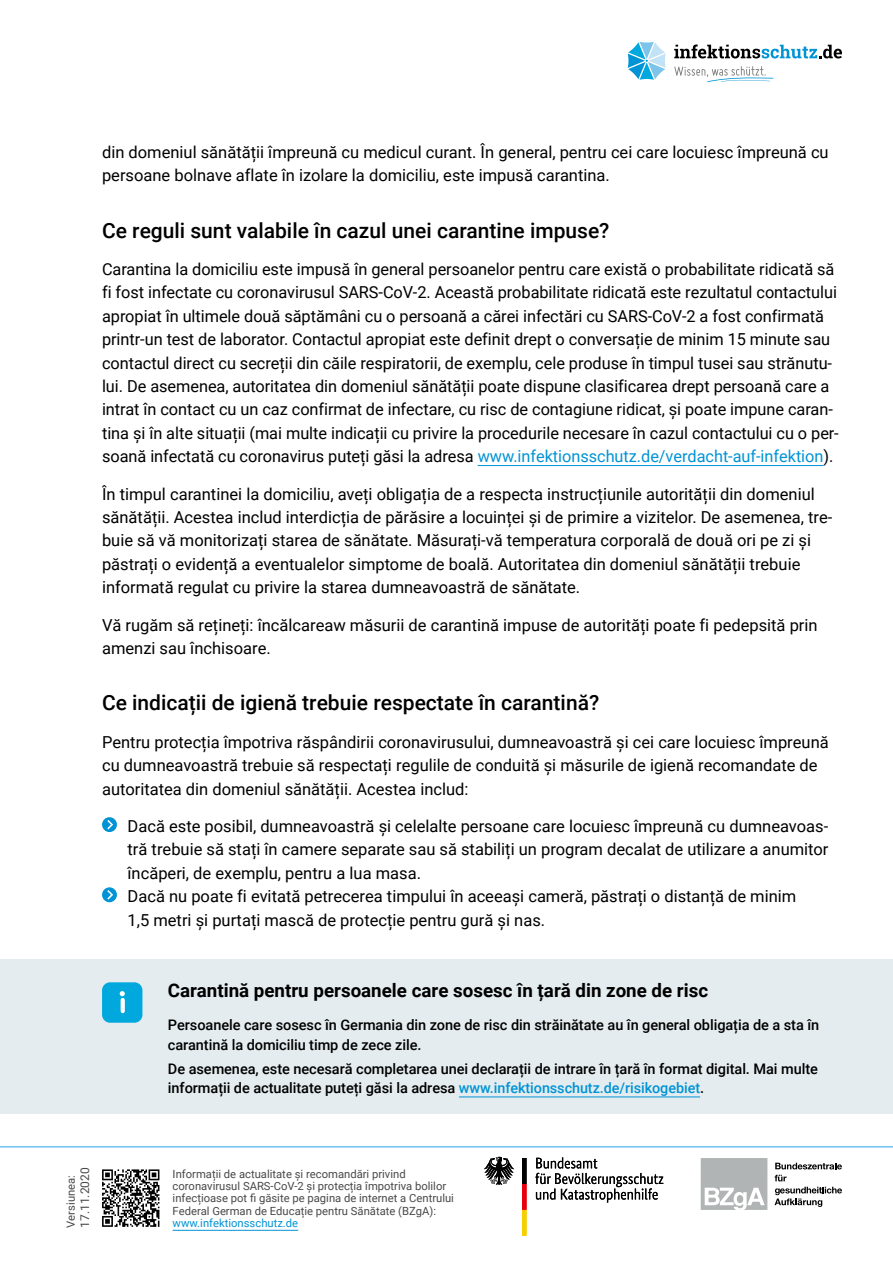
<style>
.page{position:relative;width:893px;height:1263px;background:#fff}
.page>*{position:absolute;margin:0;border:0;box-sizing:border-box;transform-origin:0 0}
.t1{font:500 21px "Roboto";color:#000}
.h-box{font:700 18.75px "Roboto";color:#000}
.t2{font:16.5px/23.4px "Roboto";color:#000}
.p-box{font:500 14.55px/19.5px "Roboto";letter-spacing:-.005em;color:#000}
.t3{font:12px "Roboto";color:#474847}
.t4{font:11.25px/12.3px "Roboto";color:#474847}
.t5{font:11.25px "Roboto";color:#0093d5}
.s1{color:#0093d5}
</style>
<div class="page">
<hr style="left:173px;top:1230px;width:125px;height:1px;background:#0093d5">
<svg style="left:775px;top:1163px;width:67px;height:6px"></svg>
<svg style="left:775px;top:1175px;width:12px;height:6px"></svg>
<svg style="left:774px;top:1187px;width:68px;height:20px"></svg>
<div style="left:701px;top:1158px;width:66px;height:52px;background:#b1b4b4"></div>
<svg style="left:705px;top:1188px;width:60px;height:22px"></svg>
<svg style="left:535px;top:1157px;width:128px;height:45px"></svg>
<svg style="left:484px;top:1157px;width:30px;height:28px"></svg>
<svg style="left:522px;top:1158px;width:5px;height:78px"></svg>
<hr style="left:0;top:1146px;width:893px;height:1px;background:#6fc2eb">
<svg style="left:674px;top:44px;width:168px;height:14px"></svg>
<svg style="left:674px;top:66px;width:99px;height:16px"></svg>
<svg style="left:628px;top:42px;width:38px;height:38px"></svg>
<svg style="left:102px;top:1169px;width:57px;height:58px"></svg>
<hr style="left:478px;top:465px;width:345px;height:1px;background:#0093d5">
<svg style="left:102px;top:817px;width:15px;height:15px"></svg>
<svg style="left:106px;top:818px;width:8px;height:13px"></svg>
<div style="left:102px;top:887px;width:15px;height:15px;background:#0093d5;border-radius:50%"></div>
<svg style="left:106px;top:888px;width:8px;height:13px"></svg>
<div style="left:0;top:959px;width:893px;height:154px;background:#e4ecef"></div>
<div style="left:102px;top:982px;width:40px;height:41px;background:#00a8de;border-radius:8px"></div>
<svg style="left:121px;top:1000px;width:4px;height:11px"></svg>
<svg style="left:120px;top:991px;width:5px;height:5px"></svg>
<hr style="left:459px;top:1097px;width:241px;height:1px;background:#0093d5">
<p class="t2" style="left:102px;top:139px;width:728px">din domeniul sănătății împreună cu medicul curant. În general, pentru cei care locuiesc împreună cu persoane bolnave aflate în izolare la domiciliu, este impusă carantina.</p>
<h1 class="t1" style="left:102px;top:215px;width:509px">Ce reguli sunt valabile în cazul unei carantine impuse?</h1>
<p class="t2" style="left:102px;top:257px;width:738px">Carantina la domiciliu este impusă în general persoanelor pentru care există o probabilitate ridicată să fi fost infectate cu coronavirusul SARS-CoV-2. Această probabilitate ridicată este rezultatul contactului apropiat în ultimele două săptămâni cu o persoană a cărei infectări cu SARS-CoV-2 a fost confirmată printr-un test de laborator. Contactul apropiat este definit drept o conversație de minim 15 minute sau contactul direct cu secreții din căile respiratorii, de exemplu, cele produse în timpul tusei sau strănutu&shy;lui. De asemenea, autoritatea din domeniul sănătății poate dispune clasificarea drept persoană care a intrat în contact cu un caz confirmat de infectare, cu risc de contagiune ridicat, și poate impune caran&shy;tina și în alte situații (mai multe indicații cu privire la procedurile necesare în cazul contactului cu o per&shy;soană infectată cu coronavirus puteți găsi la adresa <span class="s1">www.infektionsschutz.de/verdacht-auf-infektion</span>).</p>
<p class="t2" style="left:102px;top:481px;width:732px">În timpul carantinei la domiciliu, aveți obligația de a respecta instrucțiunile autorității din domeniul sănătății. Acestea includ interdicția de părăsire a locuinței și de primire a vizitelor. De asemenea, tre&shy;buie să vă monitorizați starea de sănătate. Măsurați-vă temperatura corporală de două ori pe zi și păstrați o evidență a eventualelor simptome de boală. Autoritatea din domeniul sănătății trebuie informată regulat cu privire la starea dumneavoastră de sănătate.</p>
<p class="t2" style="left:102px;top:612px;width:717px">Vă rugăm să rețineți: încălcareaw măsurii de carantină impuse de autorități poate fi pedepsită prin amenzi sau închisoare.</p>
<h1 class="t1" style="left:102px;top:688px;width:499px">Ce indicații de igienă trebuie respectate în carantină?</h1>
<p class="t2" style="left:102px;top:730px;width:728px">Pentru protecția împotriva răspândirii coronavirusului, dumneavoastră și cei care locuiesc împreună cu dumneavoastră trebuie să respectați regulile de conduită și măsurile de igienă recomandate de autoritatea din domeniul sănătății. Acestea includ:</p>
<p class="t2" style="left:128px;top:814px;width:702px;text-align:justify;text-indent:-26px"><span class="s1">·</span> Dacă este posibil, dumneavoastră și celelalte persoane care locuiesc împreună cu dumneavoas&shy;tră trebuie să stați în camere separate sau să stabiliți un program decalat de utilizare a anumitor încăperi, de exemplu, pentru a lua masa.</p>
<p class="t2" style="left:128px;top:884px;width:670px;text-indent:-26px"><span class="s1">·</span> Dacă nu poate fi evitată petrecerea timpului în aceeași cameră, păstrați o distanță de minim<br>1,5 metri și purtați mască de protecție pentru gură și nas.</p>
<h2 class="h-box" style="left:168px;top:977px;width:542px">Carantină pentru persoanele care sosesc în țară din zone de risc</h2>
<p class="p-box" style="left:168px;top:1015px;width:653px">Persoanele care sosesc în Germania din zone de risc din străinătate au în general obligația de a sta în carantină la domiciliu timp de zece zile.</p>
<p class="p-box" style="left:168px;top:1058px;width:651px">De asemenea, este necesară completarea unei declarații de intrare în țară în format digital. Mai multe informații de actualitate puteți găsi la adresa <span class="s1">www.infektionsschutz.de/risikogebiet</span>.</p>
<p class="t4" style="left:64px;top:1228px;width:54px;rotate:-90deg">Versiunea:</p>
<p class="t3" style="left:77px;top:1228px;width:62px;rotate:-90deg">17.11.2020</p>
<p class="t4" style="left:173px;top:1167px;width:283px">Informații de actualitate și recomandări privind coronavirusul SARS-CoV-2 și protecția împotriva bolilor infecțioase pot fi găsite pe pagina de internet a Centrului Federal German de Educație pentru Sănătate (BZgA):</p>
<p class="t5" style="left:173px;top:1215px;width:127px">www.infektionsschutz.de</p>
</div>
